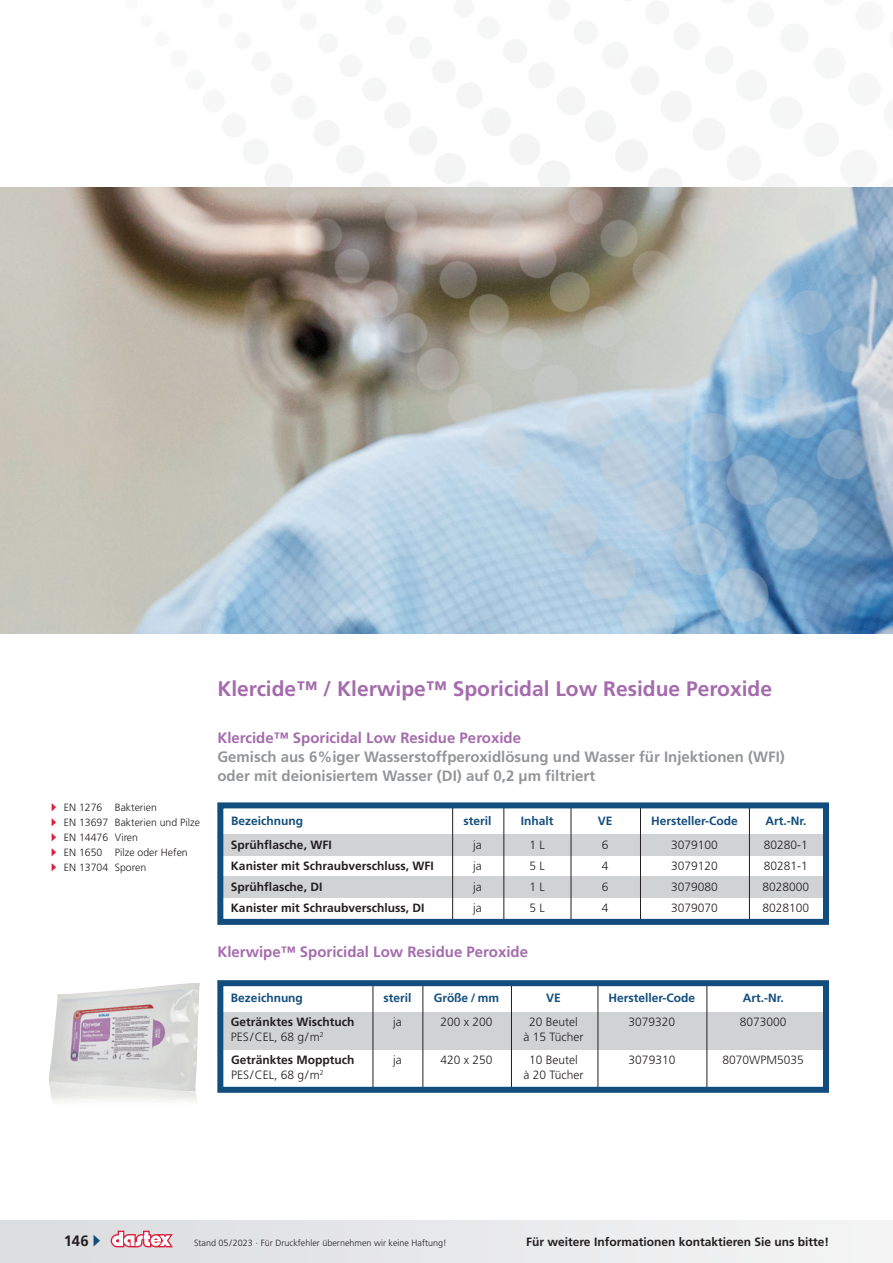
<style>
.page{position:relative;width:893px;height:1263px;background:#fff}
.page>*{position:absolute;margin:0;border:0;box-sizing:border-box;transform-origin:0 0}
.t1{font:700 21px "Frutiger LT Std";color:#a56cad}
.t2{font:700 15px/18.6px "Frutiger LT Std";color:#939598}
.t3{font:700 15px "Frutiger LT Std";color:#a56cad}
.t4{font:700 15px "Frutiger LT Std";color:#231f20}
.t5{font:300 12px "Frutiger LT Std";color:#231f20}
.t6{font:700 12px "Frutiger LT Std";color:#231f20}
.t7{font:700 12px "Frutiger LT Std";color:#134d7e}
.t8{font:300 10.5px/15px "Frutiger LT Std";color:#231f20}
.t9{font:300 9px "Frutiger LT Std";color:#231f20}
.s1{color:#da1f3d}
.s2{color:#134d7e}
</style>
<div class="page">
<div style="left:0;top:1220px;width:893px;height:43px;background:#e8e9ea"></div>
<svg style="left:111px;top:1230px;width:62px;height:17px"></svg>
<img style="left:49px;top:983px;width:151px;height:119px">
<div style="left:223px;top:834px;width:603px;height:22px;background:#d1d2d4"></div>
<div style="left:223px;top:1012px;width:603px;height:38px;background:#d1d2d4"></div>
<div style="left:223px;top:877px;width:603px;height:21px;background:#d1d2d4"></div>
<hr style="left:640px;top:806px;width:1px;height:116px;background:#231f20">
<hr style="left:598px;top:984px;width:1px;height:105px;background:#231f20">
<hr style="left:749px;top:806px;width:1px;height:116px;background:#231f20">
<hr style="left:706px;top:984px;width:1px;height:105px;background:#231f20">
<hr style="left:503px;top:806px;width:1px;height:116px;background:#231f20">
<hr style="left:373px;top:984px;width:1px;height:105px;background:#231f20">
<hr style="left:452px;top:806px;width:1px;height:116px;background:#231f20">
<hr style="left:422px;top:984px;width:1px;height:105px;background:#231f20">
<hr style="left:571px;top:806px;width:1px;height:116px;background:#231f20">
<hr style="left:511px;top:984px;width:1px;height:105px;background:#231f20">
<div style="left:217px;top:802px;width:612px;height:123px;border:6px solid #134d7e"></div>
<div style="left:217px;top:980px;width:612px;height:113px;border:6px solid #134d7e"></div>
<div style="left:0;top:187px;width:113px;height:447px;background:#c7c5ba"></div>
<img style="left:113px;top:101px;width:780px;height:533px">
<h1 class="t1" style="left:217px;top:676px;width:556px">Klercide™ / Klerwipe™ Sporicidal Low Residue Peroxide</h1>
<p class="t8" style="left:51px;top:799px;width:150px"><span class="s1">▶</span> EN 1276 Bakterien<br><span class="s1">▶</span> EN 13697 Bakterien und Pilze <span class="s1">▶</span> EN 14476 Viren<br><span class="s1">▶</span> EN 1650 Pilze oder Hefen<br><span class="s1">▶</span> EN 13704 Sporen</p>
<p class="t3" style="left:217px;top:729px;width:305px">Klercide™ Sporicidal Low Residue Peroxide</p>
<p class="t2" style="left:217px;top:747px;width:569px">Gemisch aus 6%iger Wasserstoffperoxidlösung und Wasser für Injektionen (WFI) oder mit deionisiertem Wasser (DI) auf 0,2 µm filtriert</p>
<p class="t7" style="left:231px;top:813px;width:73px">Bezeichnung</p>
<p class="t7" style="left:464px;top:813px;width:30px">steril</p>
<p class="t7" style="left:521px;top:813px;width:34px">Inhalt</p>
<p class="t7" style="left:598px;top:813px;width:16px">VE</p>
<p class="t7" style="left:651px;top:813px;width:88px">Hersteller-Code</p>
<p class="t7" style="left:765px;top:813px;width:42px">Art.-Nr.</p>
<p class="t6" style="left:231px;top:837px;width:102px">Sprühflasche, WFI</p>
<p class="t5" style="left:473px;top:838px;width:10px">ja</p>
<p class="t5" style="left:529px;top:838px;width:17px">1 L</p>
<p class="t5" style="left:602px;top:838px;width:8px">6</p>
<p class="t5" style="left:671px;top:838px;width:48px">3079100</p>
<p class="t5" style="left:764px;top:838px;width:46px">80280-1</p>
<p class="t6" style="left:231px;top:858px;width:204px">Kanister mit Schraubverschluss, WFI</p>
<p class="t5" style="left:473px;top:859px;width:10px">ja</p>
<p class="t5" style="left:529px;top:859px;width:17px">5 L</p>
<p class="t5" style="left:602px;top:859px;width:8px">4</p>
<p class="t5" style="left:671px;top:859px;width:48px">3079120</p>
<p class="t5" style="left:764px;top:859px;width:46px">80281-1</p>
<p class="t6" style="left:231px;top:880px;width:93px">Sprühflasche, DI</p>
<p class="t5" style="left:473px;top:880px;width:10px">ja</p>
<p class="t5" style="left:529px;top:880px;width:17px">1 L</p>
<p class="t5" style="left:602px;top:880px;width:8px">6</p>
<p class="t5" style="left:671px;top:880px;width:48px">3079080</p>
<p class="t5" style="left:762px;top:880px;width:48px">8028000</p>
<p class="t6" style="left:231px;top:901px;width:195px">Kanister mit Schraubverschluss, DI</p>
<p class="t5" style="left:473px;top:901px;width:10px">ja</p>
<p class="t5" style="left:529px;top:901px;width:17px">5 L</p>
<p class="t5" style="left:602px;top:901px;width:8px">4</p>
<p class="t5" style="left:671px;top:901px;width:48px">3079070</p>
<p class="t5" style="left:762px;top:901px;width:48px">8028100</p>
<p class="t3" style="left:217px;top:943px;width:312px">Klerwipe™ Sporicidal Low Residue Peroxide</p>
<p class="t7" style="left:231px;top:991px;width:73px">Bezeichnung</p>
<p class="t7" style="left:383px;top:991px;width:30px">steril</p>
<p class="t7" style="left:434px;top:991px;width:67px">Größe / mm</p>
<p class="t7" style="left:546px;top:991px;width:16px">VE</p>
<p class="t7" style="left:609px;top:991px;width:88px">Hersteller-Code</p>
<p class="t7" style="left:743px;top:991px;width:42px">Art.-Nr.</p>
<p class="t6" style="left:231px;top:1015px;width:125px">Getränktes Wischtuch</p>
<p class="t5" style="left:393px;top:1015px;width:10px">ja</p>
<p class="t5" style="left:440px;top:1015px;width:54px">200 x 200</p>
<p class="t5" style="left:529px;top:1015px;width:50px">20 Beutel</p>
<p class="t5" style="left:629px;top:1015px;width:48px">3079320</p>
<p class="t5" style="left:740px;top:1015px;width:48px">8073000</p>
<p class="t5" style="left:231px;top:1030px;width:94px">PES/CEL, 68 g/m<sup>2</sup></p>
<p class="t5" style="left:523px;top:1030px;width:62px">à 15 Tücher</p>
<p class="t6" style="left:231px;top:1052px;width:125px">Getränktes Mopptuch</p>
<p class="t5" style="left:393px;top:1053px;width:10px">ja</p>
<p class="t5" style="left:440px;top:1053px;width:54px">420 x 250</p>
<p class="t5" style="left:529px;top:1053px;width:50px">10 Beutel</p>
<p class="t5" style="left:629px;top:1053px;width:48px">3079310</p>
<p class="t5" style="left:723px;top:1053px;width:83px">8070WPM5035</p>
<p class="t5" style="left:231px;top:1068px;width:94px">PES/CEL, 68 g/m<sup>2</sup></p>
<p class="t5" style="left:523px;top:1068px;width:62px">à 20 Tücher</p>
<p class="t4" style="left:64px;top:1232px;width:39px">146 <span class="s2">▶</span></p>
<p class="t9" style="left:194px;top:1237px;width:254px">Stand 05/2023 · Für Druckfehler übernehmen wir keine Haftung!</p>
<p class="t6" style="left:526px;top:1234px;width:304px">Für weitere Informationen kontaktieren Sie uns bitte!</p>
</div>
